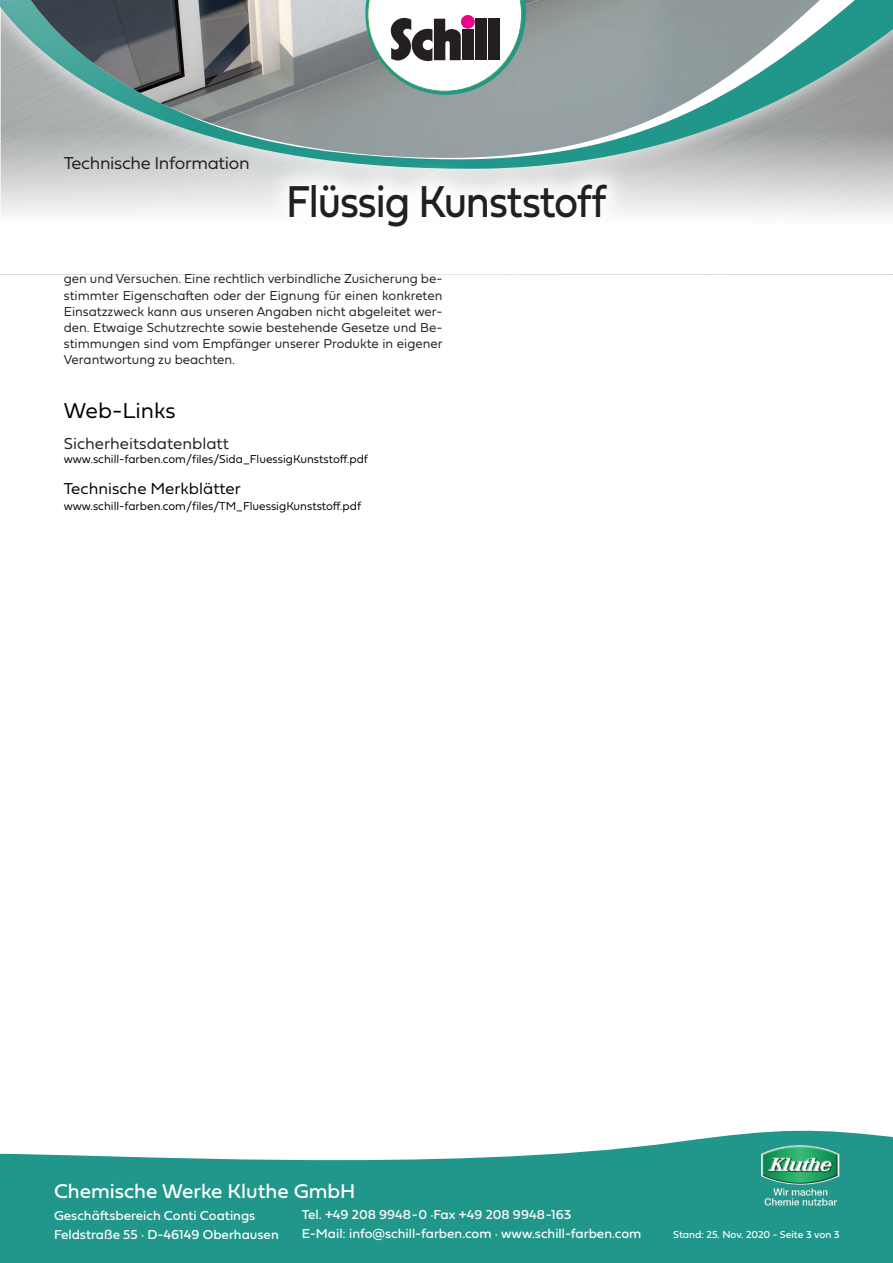
<style>
.page{position:relative;width:893px;height:1263px;background:#fff}
.page>*{position:absolute;margin:0;border:0;box-sizing:border-box;transform-origin:0 0}
.t1{font:46.5px "Fieldwork Geo Regular";letter-spacing:-.025em;color:#231f20;scale:.9 1}
.t2{font:22.5px "Fieldwork Geo Light";color:#000}
.t3{font:20.7px "Fieldwork Geo Regular";color:#fff}
.t4{font:18px "Fieldwork Geo Light";letter-spacing:-.02em;color:#231f20}
.t5{font:16.5px "Fieldwork Geo Light";color:#231f20}
.t6{font:16.5px "Fieldwork Geo Light";color:#000}
.t7{font:13.5px/16.2px "Fieldwork Geo Light";color:#231f20;text-align:justify}
.t8{font:13.5px/18.6px "Fieldwork Geo Regular";color:#fff}
.t9{font:12px "Fieldwork Geo Light";color:#000}
.t10{font:10.5px "Fieldwork Geo Regular";color:#fff}
</style>
<div class="page">
<svg style="left:0;top:1130px;width:893px;height:133px;fill:#21968a"></svg>
<img style="left:761px;top:1146px;width:78px;height:60px">
<svg style="left:0;top:171px;width:893px;height:39px;fill:#dfe0e0"></svg>
<svg style="left:0;top:0;width:893px;height:171px"></svg>
<svg style="left:32px;top:0;width:840px;height:165px"></svg>
<svg style="left:22px;top:0;width:834px;height:160px"></svg>
<img style="left:22px;top:0;width:816px;height:159px">
<svg style="left:365px;top:0;width:161px;height:95px"></svg>
<svg style="left:263px;top:158px;width:371px;height:56px"></svg>
<h3 class="t4" style="left:64px;top:149px;width:187px">Technische Information</h3>
<h1 class="t1" style="left:286px;top:165px;width:357px">Flüssig Kunststoff</h1>
<p class="t7" style="left:64px;top:270px;width:380px">gen und Versuchen. Eine rechtlich verbindliche Zusicherung be&shy;stimmter Eigenschaften oder der Eignung für einen konkreten Einsatzzweck kann aus unseren Angaben nicht abgeleitet wer&shy;den. Etwaige Schutzrechte sowie bestehende Gesetze und Be&shy;stimmungen sind vom Empfänger unserer Produkte in eigener Verantwortung zu beachten.</p>
<p class="t2" style="left:64px;top:393px;width:114px">Web-Links</p>
<p class="t5" style="left:64px;top:430px;width:167px">Sicherheitsdatenblatt</p>
<p class="t9" style="left:64px;top:450px;width:306px">www.schill-farben.com/files/Sida_FluessigKunststoff.pdf</p>
<p class="t6" style="left:64px;top:475px;width:179px">Technische Merkblätter</p>
<p class="t9" style="left:64px;top:497px;width:299px">www.schill-farben.com/files/TM_FluessigKunststoff.pdf</p>
<h3 class="t3" style="left:54px;top:1175px;width:303px">Chemische Werke Kluthe GmbH</h3>
<p class="t8" style="left:54px;top:1206px;width:226px">Geschäftsbereich Conti Coatings<br>Feldstraße 55 · D-46149 Oberhausen</p>
<p class="t8" style="left:302px;top:1205px;width:341px">Tel. +49 208 9948-0 ·Fax +49 208 9948-163<br>E-Mail: info@schill-farben.com · www.schill-farben.com</p>
<p class="t10" style="left:673px;top:1226px;width:168px">Stand: 25. Nov. 2020 - Seite 3 von 3</p>
</div>
